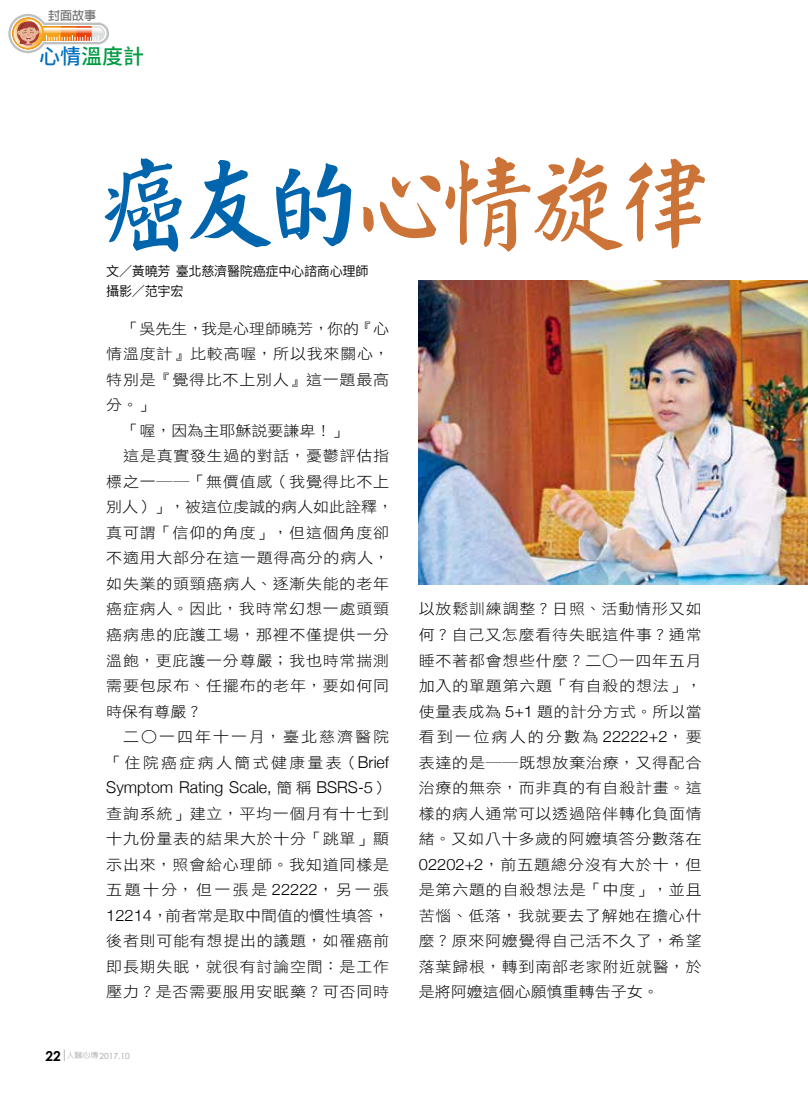
<style>
.page{position:relative;width:808px;height:1106px;background:#fff}
.page>*{position:absolute;margin:0;border:0;box-sizing:border-box;transform-origin:0 0}
.t1{font:102.9px "Maokai EG Bold Big 5";letter-spacing:-.14em;color:#cc7337}
.t2{font:500 21px "Source Han Sans TWHK";color:#094}
.t3{font:300 16.35px "Helvetica Neue";color:#000}
.t4{font:14.85px/25.5px "DF Hei Std W3";letter-spacing:.05em;color:#000;text-align:justify;scale:1.08 1}
.t5{font:14.85px "DF Hei Std W3";color:#000;scale:1.08 1}
.t6{font:14.85px "DF Hei Std W3";letter-spacing:.145em;color:#000;scale:1.08 1}
.t7{font:14.85px "DF Hei Std W3";letter-spacing:.125em;color:#000;scale:1.08 1}
.t8{font:13.35px/19.6px "Source Han Sans TWHK";letter-spacing:-.02em;color:#000}
.t9{font:700 12px "Lin Gothic";color:#6f6e6f}
.t10{font:8.4px "Century Gothic";color:#9fa0a0}
.s1{color:#0070c0}
.s2{color:#0065ac}
.s3{font-family:"Helvetica Neue";font-weight:300;font-size:16.35px}
.s4{font-family:"DF Hei Std W3";font-weight:400;font-size:14.85px}
.s5{font-size:15.75px}
.s6{font-family:"Helvetica Neue";font-weight:300;font-size:15.75px}
.s7{font-weight:700;font-size:13.65px;color:#000}
.s8{font-family:"Lin Gothic";font-weight:300;font-size:7.65px}
</style>
<div class="page">
<svg style="left:64px;top:1049px;width:1px;height:12px"></svg>
<svg style="left:8px;top:13px;width:101px;height:40px"></svg>
<img style="left:419px;top:280px;width:389px;height:305px">
<p class="t9" style="left:48px;top:9px;width:50px">封面故事</p>
<h2 class="t2" style="left:39px;top:44px;width:107px"><span class="s1">心情</span>溫度計</h2>
<h1 class="t1" style="left:97px;top:153px;width:623px"><span class="s2">癌友的</span>心情旋律</h1>
<p class="t8" style="left:106px;top:262px;width:264px">文／黃曉芳 臺北慈濟醫院癌症中心諮商心理師攝影／范宇宏</p>
<p class="t5" style="left:123px;top:320px;width:248px">「吳先生，我是心理師曉芳，你的『心</p>
<p class="t4" style="left:106px;top:341px;width:263px">情溫度計』比較高喔，所以我來關心，</p>
<p class="t4" style="left:106px;top:366px;width:263px">特別是『覺得比不上別人』這一題最高</p>
<p class="t4" style="left:106px;top:392px;width:46px">分。」</p>
<p class="t5" style="left:123px;top:422px;width:209px">「喔，因為主耶穌說要謙卑！」</p>
<p class="t4" style="left:123px;top:443px;width:248px">這是真實發生過的對話，憂鬱評估指</p>
<p class="t4" style="left:106px;top:468px;width:263px">標之一──「無價值感（我覺得比不上</p>
<p class="t5" style="left:106px;top:499px;width:267px">別人）」，被這位虔誠的病人如此詮釋，</p>
<p class="t4" style="left:106px;top:519px;width:263px">真可謂「信仰的角度」，但這個角度卻</p>
<p class="t4" style="left:106px;top:545px;width:263px">不適用大部分在這一題得高分的病人，</p>
<p class="t4" style="left:106px;top:570px;width:263px">如失業的頭頸癌病人、逐漸失能的老年</p>
<p class="t4" style="left:106px;top:596px;width:263px">癌症病人。因此，我時常幻想一處頭頸</p>
<p class="t4" style="left:106px;top:621px;width:263px">癌病患的庇護工場，那裡不僅提供一分</p>
<p class="t4" style="left:106px;top:647px;width:263px">溫飽，更庇護一分尊嚴；我也時常揣測</p>
<p class="t4" style="left:106px;top:672px;width:263px">需要包尿布、任擺布的老年，要如何同</p>
<p class="t4" style="left:106px;top:698px;width:90px">時保有尊嚴？</p>
<p class="t7" style="left:123px;top:728px;width:247px">二○一四年十一月，臺北慈濟醫院</p>
<p class="t6" style="left:106px;top:754px;width:263px">「住院癌症病人簡式健康量表（<span class="s3">Brief</span></p>
<p class="t3" style="left:106px;top:774px;width:284px">Symptom Rating Scale, <span class="s4">簡稱</span> BSRS-<span class="s5">5</span><span class="s4">）</span></p>
<p class="t4" style="left:106px;top:800px;width:263px">查詢系統」建立，平均一個月有十七到十九份量表的結果大於十分「跳單」顯示出來，照會給心理師。我知道同樣是五題十分，但一張是 <span class="s6">22222</span>，另一張<span class="s6">12214</span>，前者常是取中間值的慣性填答，後者則可能有想提出的議題，如罹癌前即長期失眠，就很有討論空間：是工作壓力？是否需要服用安眠藥？可否同時</p>
<p class="t10" style="left:45px;top:1050px;width:86px"><span class="s7">22</span> <span class="s8">人醫心傳</span>2017.10</p>
<p class="t4" style="left:419px;top:596px;width:263px">以放鬆訓練調整？日照、活動情形又如何？自己又怎麼看待失眠這件事？通常睡不著都會想些什麼？二○一四年五月加入的單題第六題「有自殺的想法」，使量表成為 <span class="s6">5</span><span class="s3">+</span><span class="s6">1</span> 題的計分方式。所以當看到一位病人的分數為 <span class="s6">22222</span><span class="s3">+</span><span class="s6">2</span>，要表達的是──既想放棄治療，又得配合治療的無奈，而非真的有自殺計畫。這樣的病人通常可以透過陪伴轉化負面情緒。又如八十多歲的阿嬤填答分數落在<span class="s6">02202</span><span class="s3">+</span><span class="s6">2</span>，前五題總分沒有大於十，但是第六題的自殺想法是「中度」，並且苦惱、低落，我就要去了解她在擔心什麼？原來阿嬤覺得自己活不久了，希望落葉歸根，轉到南部老家附近就醫，於是將阿嬤這個心願慎重轉告子女。</p>
</div>
